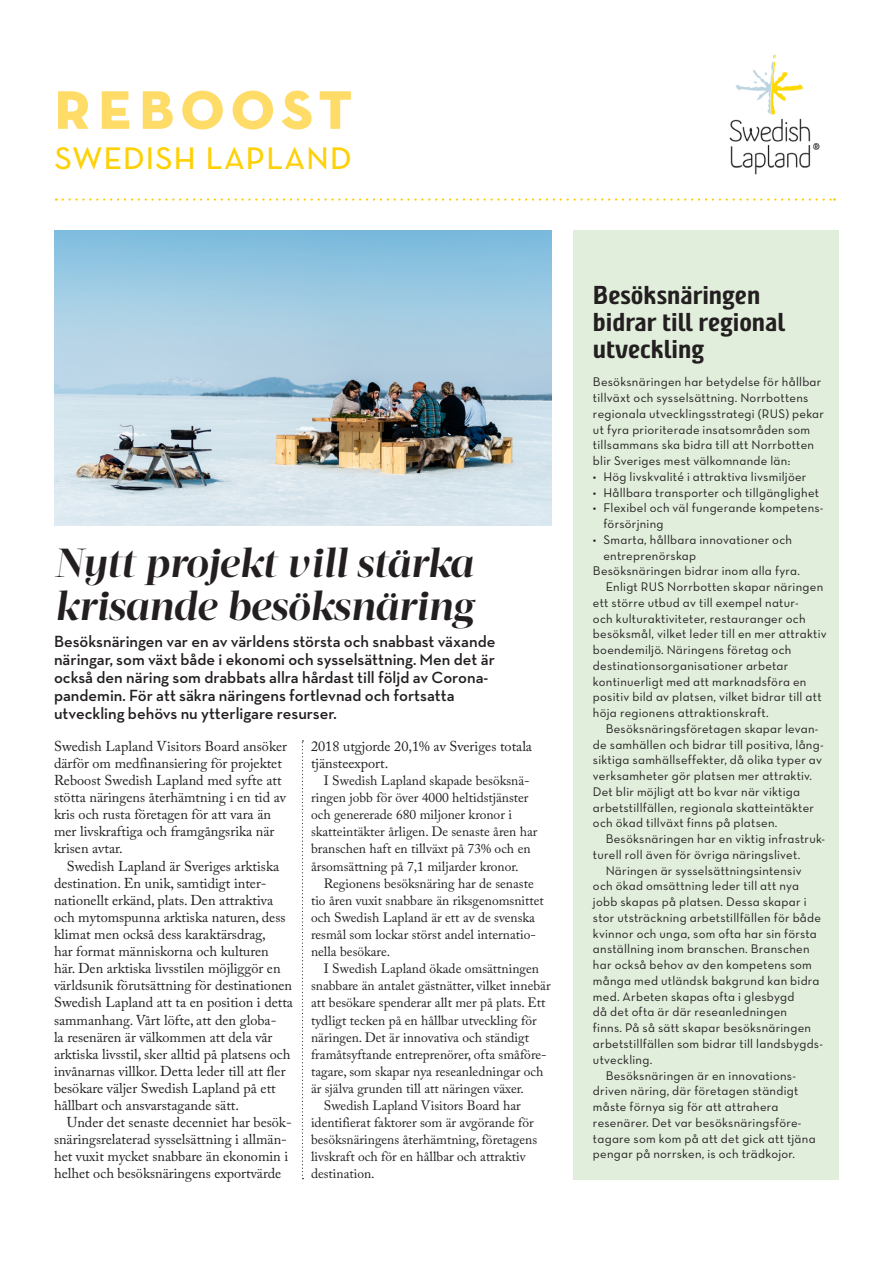
<style>
.page{position:relative;width:893px;height:1263px;background:#fff}
.page>*{position:absolute;margin:0;border:0;box-sizing:border-box;transform-origin:0 0}
.t1{font:72px "Neutra Text TF Bold SC";letter-spacing:.06em;color:#ffdc68}
.t2{font:42.9px "Neutra Text TF Book SC";color:#fed006}
.t3{font:italic 700 40.5px "Acta Display";letter-spacing:-.01em;color:#231f20}
.t4{font:700 27px/27px "Nordic Narrow Pro";color:#231f20}
.t5{font:600 16.5px/18px "Neutra Text TF";color:#231f20}
.Bröd_Caslon_-_u_indr{font:14.25px/17.1px "Adobe Caslon Pro";color:#231f20}
.Bröd_Caslon_-_u_indr-2{font:13.5px/17.1px "Adobe Caslon Pro";color:#231f20}
.t6{font:12.75px/15.8px "Neutra Text TF Book Alt";letter-spacing:.02em;color:#231f20}
</style>
<div class="page">
<img style="left:730px;top:54px;width:89px;height:120px">
<img style="left:54px;top:230px;width:497px;height:295px">
<div style="left:574px;top:230px;width:265px;height:949px;background:#e1eedc"></div>
<svg style="left:63px;top:198px;width:772px;height:3px"></svg>
<svg style="left:302px;top:740px;width:1px;height:439px"></svg>
<p class="t1" style="left:54px;top:59px;width:301px">reboost</p>
<p class="t2" style="left:54px;top:128px;width:300px">swedish lapland</p>
<p class="t3" style="left:54px;top:539px;width:421px">Nytt projekt vill stärka</p>
<p class="t3" style="left:54px;top:582px;width:421px">krisande besöksnäring</p>
<p class="t5" style="left:54px;top:632px;width:443px">Besöksnäringen var en av världens största och snabbast växande</p>
<p class="t5" style="left:54px;top:650px;width:442px">näringar, som växt både i ekonomi och sysselsättning. Men det är</p>
<p class="t5" style="left:54px;top:668px;width:436px">också den näring som drabbats allra hårdast till följd av Corona&shy;pandemin. För att säkra näringens fortlevnad och fortsatta utveckling behövs nu ytterligare resurser.</p>
<p class="Bröd_Caslon_-_u_indr" style="left:54px;top:737px;width:234px">Swedish Lapland Visitors Board ansöker därför om medfinansiering för projektet Reboost Swedish Lapland med syfte att stötta näringens återhämtning i en tid av kris och rusta företagen för att vara än mer livskraftiga och framgångsrika när krisen avtar.</p>
<p class="Bröd_Caslon_-_u_indr" style="left:54px;top:857px;width:241px;text-indent:13px">Swedish Lapland är Sveriges arktiska destination. En unik, samtidigt inter&shy;nationellt erkänd, plats. Den attraktiva och mytomspunna arktiska naturen, dess klimat men också dess karaktärsdrag,<br>har format människorna och kulturen här. Den arktiska livsstilen möjliggör en världsunik förutsättning för destinationen Swedish Lapland att ta en position i detta sammanhang. Vårt löfte, att den globa-<br>la resenären är välkommen att dela vår arktiska livsstil, sker alltid på platsens och invånarnas villkor. Detta leder till att fler besökare väljer Swedish Lapland på ett hållbart och ansvarstagande sätt.</p>
<p class="Bröd_Caslon_-_u_indr" style="left:54px;top:1114px;width:239px;text-indent:13px">Under det senaste decenniet har besök&shy;snäringsrelaterad sysselsättning i allmän&shy;het vuxit mycket snabbare än ekonomin i helhet och besöksnäringens exportvärde</p>
<p class="Bröd_Caslon_-_u_indr" style="left:311px;top:737px;width:222px">2018 utgjorde 20,1% av Sveriges totala tjänsteexport.</p>
<p class="Bröd_Caslon_-_u_indr-2" style="left:311px;top:772px;width:228px;text-indent:13px">I Swedish Lapland skapade besöksnä&shy;ringen jobb för över 4000 heltidstjänster och genererade 680 miljoner kronor i skatteintäkter årligen. De senaste åren har branschen haft en tillväxt på 73% och en årsomsättning på 7,1 miljarder kronor.</p>
<p class="Bröd_Caslon_-_u_indr-2" style="left:311px;top:874px;width:234px;text-indent:13px">Regionens besöksnäring har de senaste tio åren vuxit snabbare än riksgenomsnittet och Swedish Lapland är ett av de svenska resmål som lockar störst andel internatio&shy;nella besökare.</p>
<p class="Bröd_Caslon_-_u_indr-2" style="left:311px;top:960px;width:241px;text-indent:13px">I Swedish Lapland ökade omsättningen snabbare än antalet gästnätter, vilket innebär att besökare spenderar allt mer på plats. Ett tydligt tecken på en hållbar utveckling för näringen. Det är innovativa och ständigt framåtsyftande entreprenörer, ofta småföre&shy;tagare, som skapar nya reseanledningar och är själva grunden till att näringen växer.</p>
<p class="Bröd_Caslon_-_u_indr-2" style="left:311px;top:1097px;width:228px;text-indent:13px">Swedish Lapland Visitors Board har identifierat faktorer som är avgörande för besöksnäringens återhämtning, företagens livskraft och för en hållbar och attraktiv destination.</p>
<p class="t4" style="left:593px;top:281px;width:194px">Besöksnäringen bidrar till regional utveckling</p>
<p class="t6" style="left:593px;top:374px;width:233px">Besöksnäringen har betydelse för hållbar tillväxt och sysselsättning. Norrbottens regionala utvecklingsstrategi (RUS) pekar ut fyra prioriterade insatsområden som tillsammans ska bidra till att Norrbotten blir Sveriges mest välkomnande län:</p>
<p class="t6" style="left:593px;top:468px;width:215px">• Hög livskvalité i attraktiva livsmiljöer</p>
<p class="t6" style="left:593px;top:484px;width:228px">• Hållbara transporter och tillgänglighet</p>
<p class="t6" style="left:603px;top:500px;width:222px;text-indent:-10px">• Flexibel och väl fungerande kompetens&shy;försörjning</p>
<p class="t6" style="left:603px;top:531px;width:190px;text-indent:-10px">• Smarta, hållbara innovationer och entreprenörskap</p>
<p class="t6" style="left:593px;top:563px;width:209px">Besöksnäringen bidrar inom alla fyra.</p>
<p class="t6" style="left:593px;top:579px;width:235px;text-indent:13px">Enligt RUS Norrbotten skapar näringen ett större utbud av till exempel natur-<br>och kulturaktiviteter, restauranger och besöksmål, vilket leder till en mer attraktiv boendemiljö. Näringens företag och</p>
<p class="t6" style="left:593px;top:657px;width:197px">destinationsorganisationer arbetar</p>
<p class="t6" style="left:593px;top:673px;width:230px">kontinuerligt med att marknadsföra en positiv bild av platsen, vilket bidrar till att höja regionens attraktionskraft.</p>
<p class="t6" style="left:593px;top:720px;width:232px;text-indent:13px">Besöksnäringsföretagen skapar levan&shy;de samhällen och bidrar till positiva, lång&shy;siktiga samhällseffekter, då olika typer av verksamheter gör platsen mer attraktiv.<br>Det blir möjligt att bo kvar när viktiga arbetstillfällen, regionala skatteintäkter och ökad tillväxt finns på platsen.</p>
<p class="t6" style="left:593px;top:831px;width:234px;text-indent:13px">Besöksnäringen har en viktig infrastruk&shy;turell roll även för övriga näringslivet.</p>
<p class="t6" style="left:593px;top:862px;width:232px;text-indent:13px">Näringen är sysselsättningsintensiv och ökad omsättning leder till att nya jobb skapas på platsen. Dessa skapar i stor utsträckning arbetstillfällen för både kvinnor och unga, som ofta har sin första anställning inom branschen. Branschen har också behov av den kompetens som många med utländsk bakgrund kan bidra med. Arbeten skapas ofta i glesbygd<br>då det ofta är där reseanledningen<br>finns. På så sätt skapar besöksnäringen arbetstillfällen som bidrar till landsbygds&shy;utveckling.</p>
<p class="t6" style="left:593px;top:1067px;width:224px;text-indent:13px">Besöksnäringen är en innovations&shy;driven näring, där företagen ständigt måste förnya sig för att attrahera resenärer. Det var besöksnäringsföre&shy;tagare som kom på att det gick att tjäna pengar på norrsken, is och trädkojor.</p>
</div>
